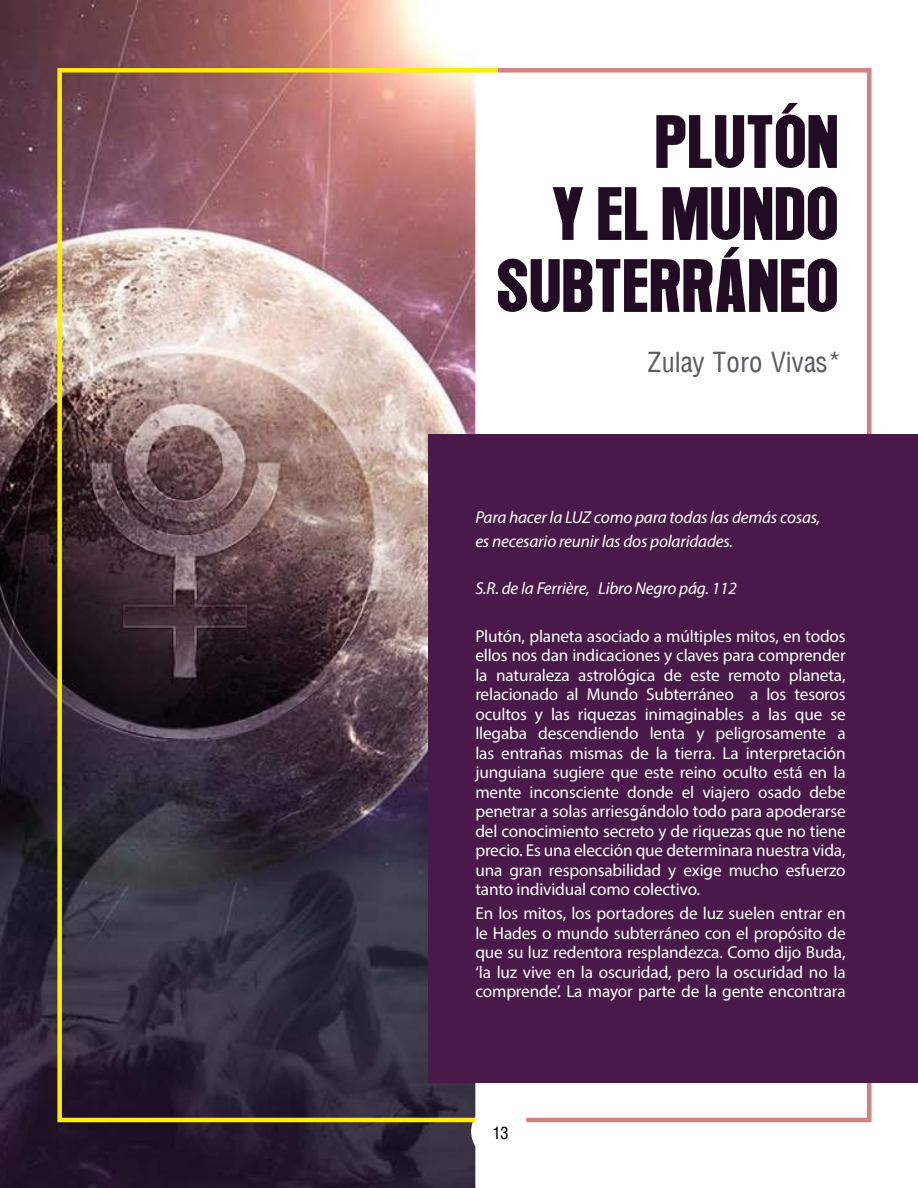
<style>
.page{position:relative;width:918px;height:1188px;background:#fff}
.page>*{position:absolute;margin:0;border:0;box-sizing:border-box;transform-origin:0 0}
.t1{font:66px/72px "Aurora";letter-spacing:-.025em;color:#210c24;text-align:right}
.t2{font:27px "Arena Condensed";color:#5c5b5f}
.t3{font:17.25px/19.5px "Myriad Pro";letter-spacing:-.01em;color:#fff;text-align:justify}
.t4{font:italic 17.25px/23.7px "Myriad Pro";letter-spacing:-.01em;color:#fff}
.t5{font:16.5px "Arena Condensed";color:#000}
</style>
<div class="page">
<img style="left:0;top:0;width:475px;height:1188px">
<svg style="left:502px;top:68px;width:372px;height:1055px"></svg>
<div style="left:429px;top:434px;width:489px;height:648px;background:#491949"></div>
<img style="left:55px;top:66px;width:447px;height:1058px">
<h1 class="t1" style="left:498px;top:106px;width:346px">PLUTÓN<br>Y EL MUNDO<br>SUBTERRÁNEO</h1>
<h2 class="t2" style="left:648px;top:347px;width:195px">Zulay Toro Vivas*</h2>
<p class="t4" style="left:475px;top:505px;width:347px">Para hacer la LUZ como para todas las demás cosas, es necesario reunir las dos polaridades.</p>
<p class="t4" style="left:475px;top:577px;width:263px">S.R. de la Ferrière, Libro Negro pág. 112</p>
<p class="t3" style="left:475px;top:626px;width:372px">Plutón, planeta asociado a múltiples mitos, en todos ellos nos dan indicaciones y claves para comprender la naturaleza astrológica de este remoto planeta, relacionado al Mundo Subterráneo a los tesoros ocultos y las riquezas inimaginables a las que se llegaba descendiendo lenta y peligrosamente a las entrañas mismas de la tierra. La interpretación junguiana sugiere que este reino oculto está en la mente inconsciente donde el viajero osado debe penetrar a solas arriesgándolo todo para apoderarse del conocimiento secreto y de riquezas que no tiene precio. Es una elección que determinara nuestra vida, una gran responsabilidad y exige mucho esfuerzo tanto individual como colectivo.</p>
<p class="t3" style="left:475px;top:903px;width:372px">En los mitos, los portadores de luz suelen entrar en le Hades o mundo subterráneo con el propósito de que su luz redentora resplandezca. Como dijo Buda, ‘la luz vive en la oscuridad, pero la oscuridad no la comprende’. La mayor parte de la gente encontrara</p>
<p class="t5" style="left:492px;top:1124px;width:18px">13</p>
</div>
